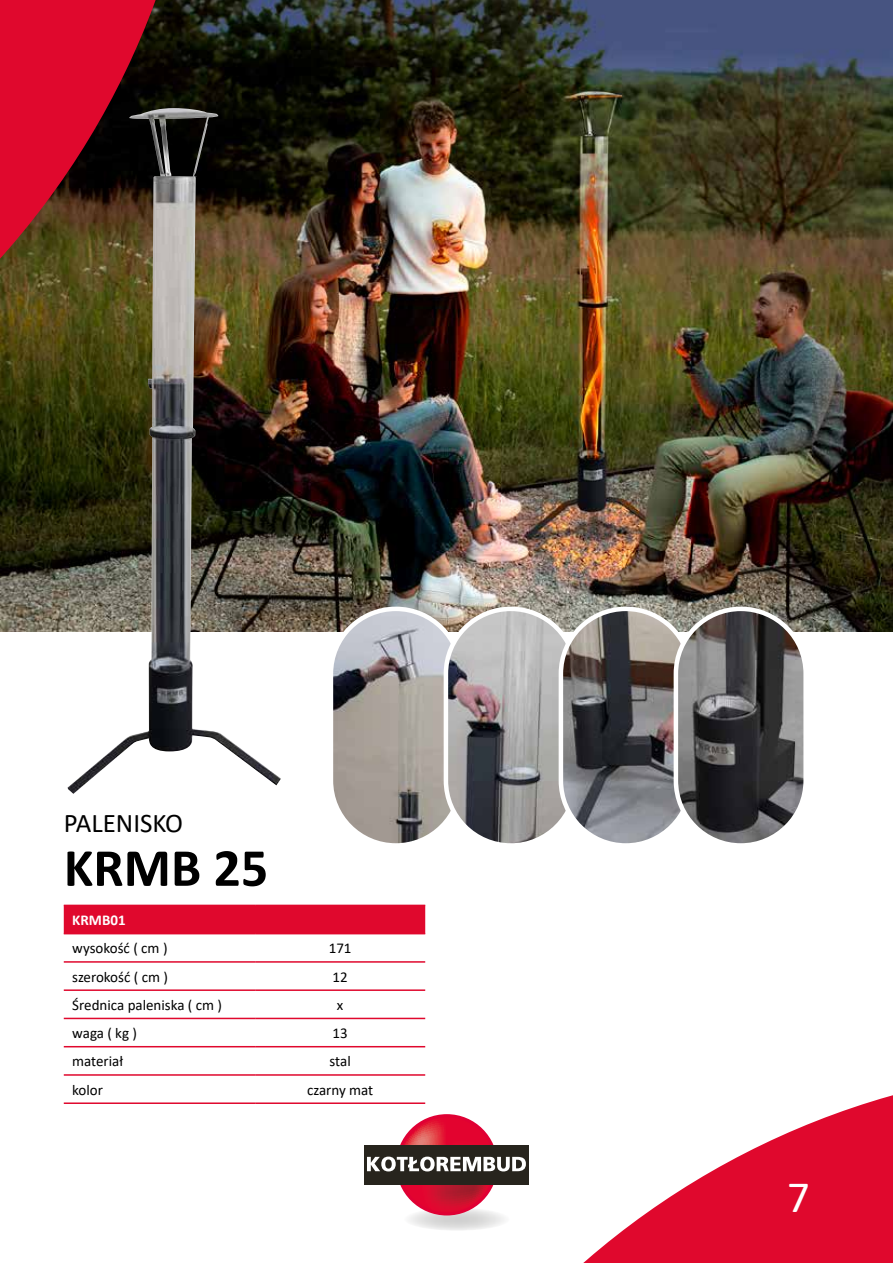
<style>
.page{position:relative;width:893px;height:1263px;background:#fff}
.page>*{position:absolute;margin:0;border:0;box-sizing:border-box;transform-origin:0 0}
.t1{font:700 54px "Calibri";color:#000}
.t2{font:45px "Calibri";color:#fff}
.t3{font:27px "Calibri";color:#000}
.t4{font:15px "Calibri";color:#000}
.t5{font:700 15px "Calibri";color:#fff}
</style>
<div class="page">
<img style="left:0;top:0;width:893px;height:631px">
<svg style="left:0;top:0;width:204px;height:524px;background:#7e1c1a"></svg>
<svg style="left:364px;top:1074px;width:529px;height:189px"></svg>
<div style="left:64px;top:906px;width:361px;height:27px;background:#e0082d"></div>
<hr style="left:64px;top:1018px;width:191px;height:1px;background:#e0082d">
<hr style="left:64px;top:1046px;width:191px;height:1px;background:#e0082d">
<hr style="left:64px;top:1074px;width:191px;height:2px;background:#e0082d">
<hr style="left:255px;top:1074px;width:170px;height:2px;background:#e0082d">
<hr style="left:64px;top:1102px;width:191px;height:2px;background:#e0082d">
<hr style="left:64px;top:905px;width:191px;height:1px;background:#e0082d">
<hr style="left:255px;top:905px;width:170px;height:1px;background:#e0082d">
<hr style="left:64px;top:933px;width:191px;height:1px;background:#e0082d">
<hr style="left:64px;top:961px;width:191px;height:2px;background:#e0082d">
<hr style="left:64px;top:989px;width:191px;height:2px;background:#e0082d">
<hr style="left:255px;top:1018px;width:170px;height:1px;background:#e0082d">
<hr style="left:255px;top:1046px;width:170px;height:1px;background:#e0082d">
<hr style="left:255px;top:933px;width:170px;height:1px;background:#e0082d">
<hr style="left:255px;top:961px;width:170px;height:2px;background:#e0082d">
<hr style="left:255px;top:989px;width:170px;height:2px;background:#e0082d">
<hr style="left:255px;top:1102px;width:170px;height:2px;background:#e0082d">
<img style="left:67px;top:108px;width:214px;height:686px">
<img style="left:331px;top:609px;width:130px;height:236px;border-radius:65px">
<div style="left:329px;top:607px;width:134px;height:241px;border:4px solid #fff;border-radius:65px"></div>
<img style="left:446px;top:609px;width:130px;height:236px;border-radius:65px">
<div style="left:444px;top:607px;width:134px;height:241px;border:4px solid #fff;border-radius:65px"></div>
<img style="left:561px;top:609px;width:130px;height:236px;border-radius:65px">
<div style="left:559px;top:607px;width:134px;height:241px;border:4px solid #fff;border-radius:65px"></div>
<img style="left:676px;top:609px;width:130px;height:236px;border-radius:65px">
<div style="left:674px;top:607px;width:134px;height:241px;border:4px solid #fff;border-radius:65px"></div>
<svg style="left:404px;top:1208px;width:106px;height:23px"></svg>
<div style="left:364px;top:1145px;width:165px;height:39px;background:#27241d"></div>
<svg style="left:367px;top:1117px;width:159px;height:95px"></svg>
<h3 class="t3" style="left:64px;top:804px;width:121px">PALENISKO</h3>
<h1 class="t1" style="left:64px;top:830px;width:206px">KRMB 25</h1>
<p class="t5" style="left:72px;top:909px;width:55px">KRMB01</p>
<p class="t4" style="left:72px;top:938px;width:97px">wysokość ( cm )</p>
<p class="t4" style="left:329px;top:938px;width:24px">171</p>
<p class="t4" style="left:72px;top:966px;width:97px">szerokość ( cm )</p>
<p class="t4" style="left:333px;top:966px;width:17px">12</p>
<p class="t4" style="left:72px;top:994px;width:151px">Średnica paleniska ( cm )</p>
<p class="t4" style="left:337px;top:994px;width:8px">x</p>
<p class="t4" style="left:72px;top:1023px;width:66px">waga ( kg )</p>
<p class="t4" style="left:333px;top:1023px;width:17px">13</p>
<p class="t4" style="left:72px;top:1051px;width:52px">materiał</p>
<p class="t4" style="left:330px;top:1051px;width:23px">stal</p>
<p class="t4" style="left:72px;top:1079px;width:32px">kolor</p>
<p class="t4" style="left:307px;top:1079px;width:68px">czarny mat</p>
<h2 class="t2" style="left:787px;top:1165px;width:24px">7</h2>
</div>
